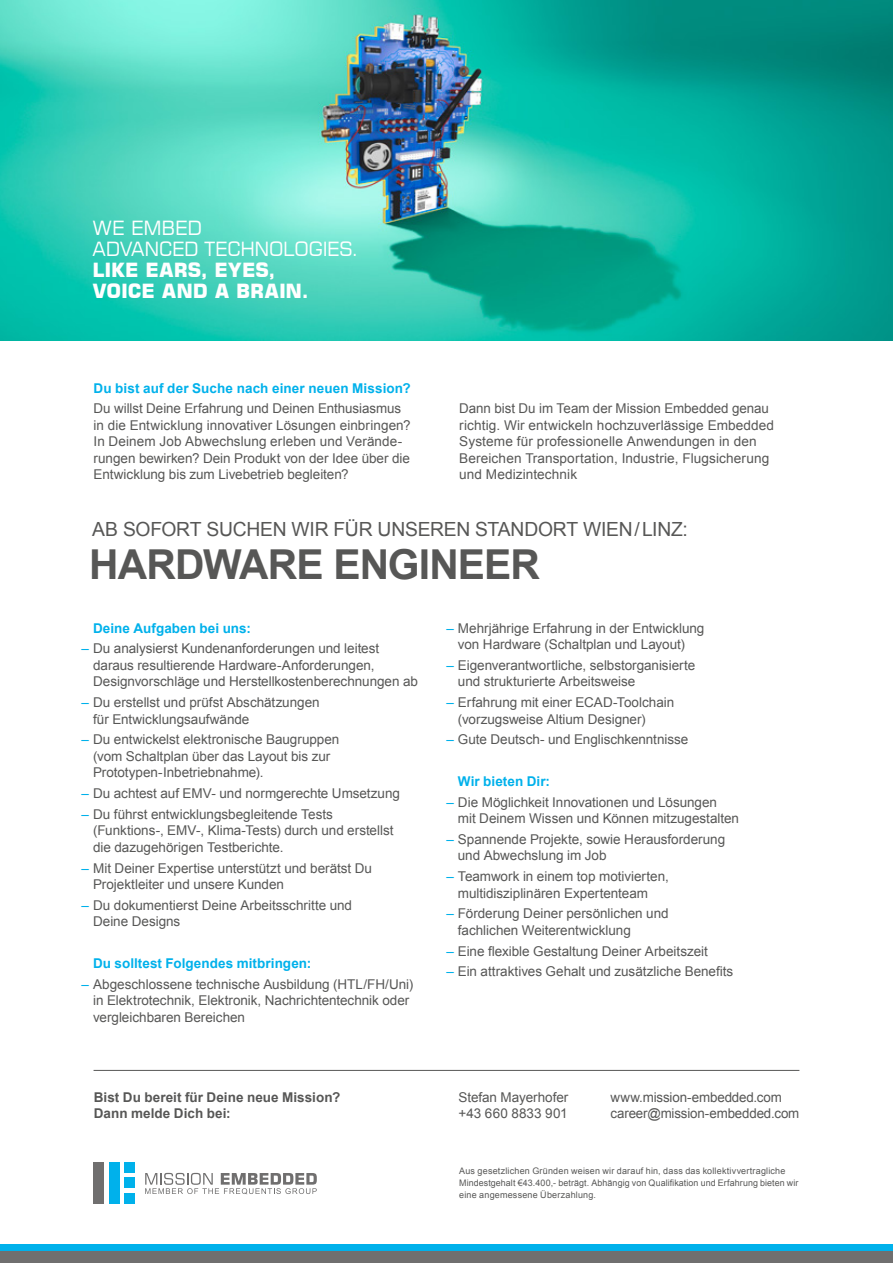
<style>
.page{position:relative;width:893px;height:1263px;background:#fff}
.page>*{position:absolute;margin:0;border:0;box-sizing:border-box;transform-origin:0 0}
.t1{font:700 41.25px "Arial";letter-spacing:-.025em;color:#575756}
.t2{font:19.5px "Arial";letter-spacing:-.015em;color:#575756}
.t3{font:700 19.5px/21px "Square 721 BT";color:#fff}
.t4{font:19.5px/21px "Square 721 BT";letter-spacing:-.01em;color:#fff}
.t5{font:13.5px/16.5px "Arial";color:#575756}
.t6{font:700 13.5px "Arial";letter-spacing:.005em;color:#00b1eb}
.t7{font:700 13.5px/16.5px "Arial";letter-spacing:.005em;color:#575756}
.t8{font:9px/12px "Arial";letter-spacing:.02em;color:#575756}
.s1{color:#00b1eb}
</style>
<div class="page">
<img style="left:0;top:0;width:893px;height:340px">
<svg style="left:145px;top:1173px;width:172px;height:21px"></svg>
<div style="left:94px;top:1162px;width:10px;height:41px;background:#706f6f"></div>
<div style="left:109px;top:1162px;width:10px;height:41px;background:#00b1eb"></div>
<div style="left:124px;top:1162px;width:11px;height:10px;background:#00b1eb"></div>
<div style="left:124px;top:1178px;width:11px;height:10px;background:#00b1eb"></div>
<div style="left:124px;top:1193px;width:11px;height:10px;background:#00b1eb"></div>
<div style="left:0;top:1250px;width:893px;height:13px;background:#706f6f"></div>
<div style="left:0;top:1244px;width:893px;height:6px;background:#00b1eb"></div>
<hr style="left:94px;top:1070px;width:705px;height:1px;background:#575756">
<h2 class="t4" style="left:92px;top:217px;width:268px">WE EMBED<br>ADVANCED TECHNOLOGIES.</h2>
<h2 class="t3" style="left:92px;top:259px;width:218px">LIKE EARS, EYES,<br>VOICE AND A BRAIN.</h2>
<p class="t6" style="left:94px;top:379px;width:319px">Du bist auf der Suche nach einer neuen Mission?</p>
<p class="t5" style="left:94px;top:400px;width:319px">Du willst Deine Erfahrung und Deinen Enthusiasmus in die Entwicklung innovativer Lösungen einbringen?<br>In Deinem Job Abwechslung erleben und Verände&shy;rungen bewirken? Dein Produkt von der Idee über die Entwicklung bis zum Livebetrieb begleiten?</p>
<p class="t5" style="left:459px;top:400px;width:316px">Dann bist Du im Team der Mission Embedded genau richtig. Wir entwickeln hochzuverlässige Embedded Systeme für professionelle Anwendungen in den Bereichen Transportation, Industrie, Flugsicherung und Medizintechnik</p>
<h2 class="t2" style="left:92px;top:516px;width:597px">AB SOFORT SUCHEN WIR FÜR UNSEREN STANDORT WIEN/LINZ:</h2>
<h1 class="t1" style="left:89px;top:537px;width:452px">HARDWARE ENGINEER</h1>
<p class="t6" style="left:93px;top:619px;width:159px">Deine Aufgaben bei uns:</p>
<p class="t5" style="left:93px;top:640px;width:326px;text-indent:-11px"><span class="s1">–</span> Du analysierst Kundenanforderungen und leitest daraus resultierende Hardware-Anforderungen,<br>Designvorschläge und Herstellkostenberechnungen ab</p>
<p class="t5" style="left:93px;top:694px;width:228px;text-indent:-11px"><span class="s1">–</span> Du erstellst und prüfst Abschätzungen für Entwicklungsaufwände</p>
<p class="t5" style="left:93px;top:731px;width:248px;text-indent:-11px"><span class="s1">–</span> Du entwickelst elektronische Baugruppen (vom Schaltplan über das Layout bis zur<br>Prototypen-Inbetriebnahme).</p>
<p class="t5" style="left:82px;top:785px;width:320px"><span class="s1">–</span> Du achtest auf EMV- und normgerechte Umsetzung</p>
<p class="t5" style="left:93px;top:806px;width:302px;text-indent:-11px"><span class="s1">–</span> Du führst entwicklungsbegleitende Tests (Funktions-, EMV-, Klima-Tests) durch und erstellst die dazugehörigen Testberichte.</p>
<p class="t5" style="left:93px;top:860px;width:280px;text-indent:-11px"><span class="s1">–</span> Mit Deiner Expertise unterstützt und berätst Du<br>Projektleiter und unsere Kunden</p>
<p class="t5" style="left:93px;top:897px;width:261px;text-indent:-11px"><span class="s1">–</span> Du dokumentierst Deine Arbeitsschritte und<br>Deine Designs</p>
<p class="t6" style="left:93px;top:954px;width:220px">Du solltest Folgendes mitbringen:</p>
<p class="t5" style="left:93px;top:976px;width:322px;text-indent:-11px"><span class="s1">–</span> Abgeschlossene technische Ausbildung (HTL/FH/Uni) in Elektrotechnik, Elektronik, Nachrichtentechnik oder vergleichbaren Bereichen</p>
<p class="t5" style="left:458px;top:620px;width:248px;text-indent:-11px"><span class="s1">–</span> Mehrjährige Erfahrung in der Entwicklung von Hardware (Schaltplan und Layout)</p>
<p class="t5" style="left:458px;top:657px;width:239px;text-indent:-11px"><span class="s1">–</span> Eigenverantwortliche, selbstorganisierte und strukturierte Arbeitsweise</p>
<p class="t5" style="left:458px;top:694px;width:218px;text-indent:-11px"><span class="s1">–</span> Erfahrung mit einer ECAD-Toolchain (vorzugsweise Altium Designer)</p>
<p class="t5" style="left:446px;top:731px;width:243px"><span class="s1">–</span> Gute Deutsch- und Englischkenntnisse</p>
<p class="t6" style="left:458px;top:772px;width:94px">Wir bieten Dir:</p>
<p class="t5" style="left:458px;top:794px;width:283px;text-indent:-11px"><span class="s1">–</span> Die Möglichkeit Innovationen und Lösungen<br>mit Deinem Wissen und Können mitzugestalten</p>
<p class="t5" style="left:458px;top:831px;width:269px;text-indent:-11px"><span class="s1">–</span> Spannende Projekte, sowie Herausforderung und Abwechslung im Job</p>
<p class="t5" style="left:458px;top:868px;width:212px;text-indent:-11px"><span class="s1">–</span> Teamwork in einem top motivierten, multidisziplinären Expertenteam</p>
<p class="t5" style="left:458px;top:905px;width:212px;text-indent:-11px"><span class="s1">–</span> Förderung Deiner persönlichen und fachlichen Weiterentwicklung</p>
<p class="t5" style="left:446px;top:943px;width:263px"><span class="s1">–</span> Eine flexible Gestaltung Deiner Arbeitszeit</p>
<p class="t5" style="left:446px;top:963px;width:288px"><span class="s1">–</span> Ein attraktives Gehalt und zusätzliche Benefits</p>
<p class="t7" style="left:94px;top:1089px;width:248px">Bist Du bereit für Deine neue Mission?<br>Dann melde Dich bei:</p>
<p class="t5" style="left:610px;top:1089px;width:190px">www.mission-embedded.com career@mission-embedded.com</p>
<p class="t5" style="left:458px;top:1089px;width:111px">Stefan Mayerhofer +43 660 8833 901</p>
<p class="t8" style="left:459px;top:1164px;width:341px">Aus gesetzlichen Gründen weisen wir darauf hin, dass das kollektivvertragliche<br>Mindestgehalt €43.400,- beträgt. Abhängig von Qualifikation und Erfahrung bieten wir eine angemessene Überzahlung.</p>
</div>
